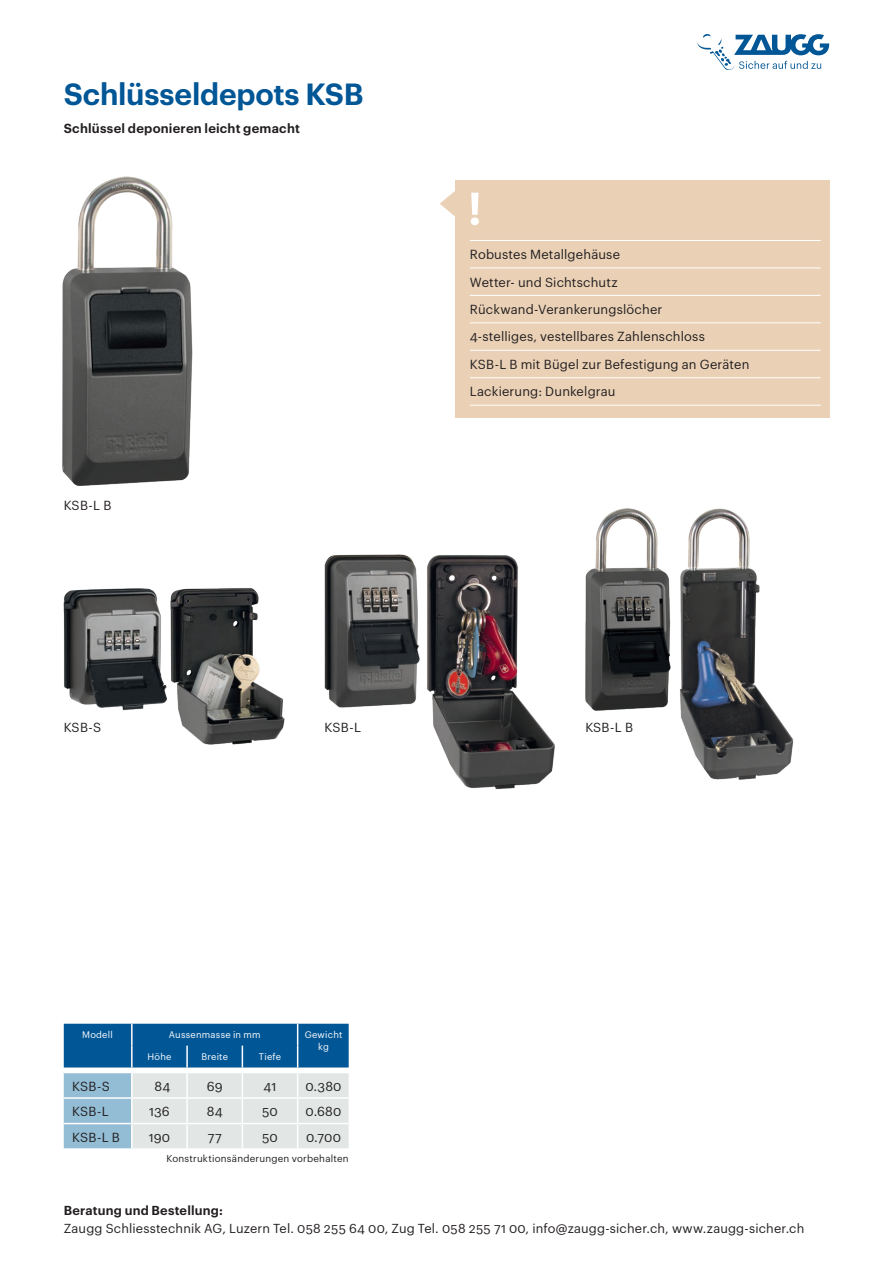
<style>
.page{position:relative;width:893px;height:1263px;background:#fff}
.page>*{position:absolute;margin:0;border:0;box-sizing:border-box;transform-origin:0 0}
.t1{font:600 30px "Graphik";letter-spacing:-.005em;color:#015696}
.t2{font:12.9px/27.5px "Graphik";letter-spacing:.015em;color:#231f20}
.t3{font:600 12.9px "Graphik";letter-spacing:.02em;color:#231f20}
.t4{font:12.75px "Graphik";letter-spacing:.015em;color:#231f20}
.t5{font:600 12.75px "Graphik";letter-spacing:.015em;color:#231f20}
.t6{font:9.75px "Graphik";letter-spacing:.025em;color:#231f20}
.t7{font:9.3px/12.8px "Graphik";letter-spacing:.025em;color:#fff;text-align:center}
</style>
<div class="page">
<svg style="left:697px;top:34px;width:132px;height:36px"></svg>
<svg style="left:64px;top:1024px;width:285px;height:125px;background:#8cb1ca"></svg>
<img style="left:62px;top:176px;width:131px;height:310px">
<img style="left:63px;top:588px;width:104px;height:123px">
<img style="left:170px;top:588px;width:115px;height:157px">
<img style="left:324px;top:554px;width:96px;height:154px">
<img style="left:427px;top:555px;width:128px;height:235px">
<img style="left:585px;top:508px;width:86px;height:203px">
<img style="left:680px;top:508px;width:114px;height:272px">
<div style="left:455px;top:180px;width:374px;height:238px;background:#ead1b6"></div>
<hr style="left:470px;top:240px;width:351px;height:1px;background:#fff">
<hr style="left:470px;top:268px;width:351px;height:1px;background:#fff">
<hr style="left:470px;top:295px;width:351px;height:1px;background:#fff">
<hr style="left:470px;top:322px;width:351px;height:1px;background:#fff">
<hr style="left:470px;top:350px;width:351px;height:1px;background:#fff">
<hr style="left:470px;top:377px;width:351px;height:1px;background:#fff">
<hr style="left:470px;top:405px;width:351px;height:1px;background:#fff">
<svg style="left:471px;top:193px;width:8px;height:32px"></svg>
<svg style="left:440px;top:191px;width:15px;height:25px"></svg>
<h1 class="t1" style="left:64px;top:72px;width:301px">Schlüsseldepots KSB</h1>
<p class="t3" style="left:64px;top:118px;width:238px">Schlüssel deponieren leicht gemacht</p>
<p class="t2" style="left:64px;top:491px;width:49px">KSB-L B</p>
<p class="t2" style="left:470px;top:240px;width:281px">Robustes Metallgehäuse<br>Wetter- und Sichtschutz<br>Rückwand-Verankerungslöcher<br>4-stelliges, vestellbares Zahlenschloss<br>KSB-L B mit Bügel zur Befestigung an Geräten<br>Lackierung: Dunkelgrau</p>
<p class="t2" style="left:64px;top:713px;width:39px">KSB-S</p>
<p class="t2" style="left:325px;top:713px;width:38px">KSB-L</p>
<p class="t2" style="left:585px;top:713px;width:49px">KSB-L B</p>
<p class="t7" style="left:82px;top:1027px;width:32px">Modell</p>
<p class="t7" style="left:169px;top:1027px;width:93px">Aussenmasse in mm</p>
<p class="t7" style="left:305px;top:1027px;width:39px">Gewicht kg</p>
<p class="t7" style="left:147px;top:1049px;width:26px">Höhe</p>
<p class="t7" style="left:202px;top:1049px;width:28px">Breite</p>
<p class="t7" style="left:259px;top:1049px;width:24px">Tiefe</p>
<p class="t2" style="left:72px;top:1071px;width:39px">KSB-S</p>
<p class="t2" style="left:155px;top:1071px;width:17px">84</p>
<p class="t2" style="left:207px;top:1071px;width:17px">69</p>
<p class="t2" style="left:264px;top:1071px;width:14px">41</p>
<p class="t2" style="left:306px;top:1071px;width:38px">0.380</p>
<p class="t2" style="left:72px;top:1096px;width:38px">KSB-L</p>
<p class="t2" style="left:149px;top:1096px;width:22px">136</p>
<p class="t2" style="left:207px;top:1096px;width:17px">84</p>
<p class="t2" style="left:262px;top:1096px;width:17px">50</p>
<p class="t2" style="left:306px;top:1096px;width:37px">0.680</p>
<p class="t2" style="left:72px;top:1122px;width:49px">KSB-L B</p>
<p class="t2" style="left:149px;top:1122px;width:23px">190</p>
<p class="t2" style="left:208px;top:1122px;width:16px">77</p>
<p class="t2" style="left:262px;top:1122px;width:17px">50</p>
<p class="t2" style="left:306px;top:1122px;width:36px">0.700</p>
<p class="t6" style="left:166px;top:1151px;width:184px">Konstruktionsänderungen vorbehalten</p>
<p class="t5" style="left:64px;top:1200px;width:161px">Beratung und Bestellung:</p>
<p class="t4" style="left:64px;top:1219px;width:742px">Zaugg Schliesstechnik AG, Luzern Tel. 058 255 64 00, Zug Tel. 058 255 71 00, info@zaugg-sicher.ch, www.zaugg-sicher.ch</p>
</div>
